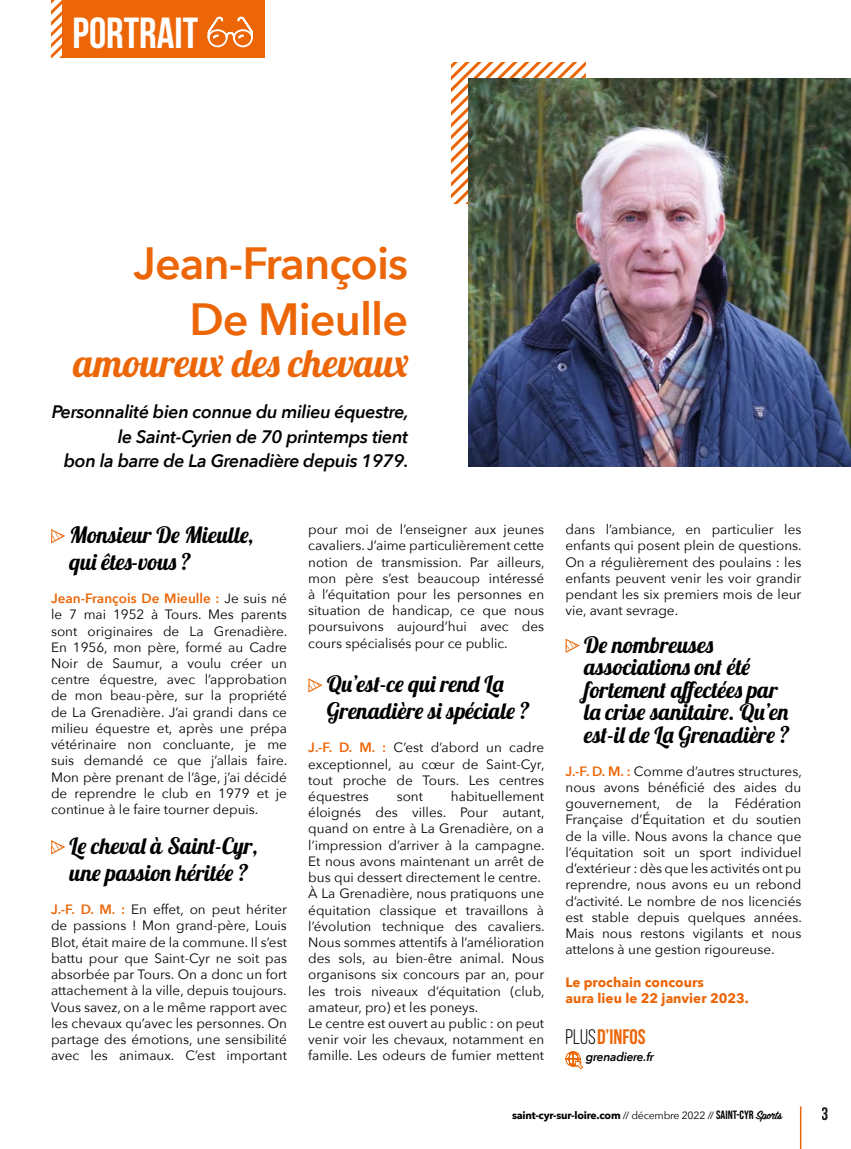
<style>
.page{position:relative;width:851px;height:1149px;background:#fff}
.page>*{position:absolute;margin:0;border:0;box-sizing:border-box;transform-origin:0 0}
.t1{font:600 45px/55.5px "Avenir Next";letter-spacing:-.02em;color:#ec6607;text-align:right}
.t2{font:700 43.5px "Bebas Neue";color:#fff}
.t3{font:39px "Lobster";color:#ec6607}
.t4{font:22.5px/22.5px "Lobster";color:#000}
.t5{font:700 21px "Bebas Neue";color:#ec6607}
.t6{font:italic 600 18px/24px "Avenir Next";letter-spacing:-.02em;color:#000;text-align:right}
.t7{font:700 18px "Bebas Neue";color:#000}
.t8{font:13.5px/16.2px "Avenir Next";color:#000;text-align:justify}
.t9{font:700 13.5px/16.2px "Avenir Next";color:#ec6607}
.t10{font:italic 600 12px "Avenir Next";letter-spacing:-.02em;color:#000}
.t11{font:700 10.5px "Avenir Next";letter-spacing:-.02em;color:#000}
.s1{font-weight:600;color:#ec6607}
.s2{font-weight:400;color:#000}
.s3{font-weight:400}
.s4{font-family:"Bebas Neue";font-weight:400;font-size:12px}
.s5{font-family:"Sign Painter House Script";font-weight:600;font-size:13.5px}
</style>
<div class="page">
<hr style="left:799px;top:1106px;width:2px;height:42px;background:#ec6607">
<div style="left:63px;top:0;width:202px;height:6px;background:#ec6607"></div>
<div style="left:63px;top:5px;width:202px;height:52px;background:#ec6607"></div>
<svg style="left:51px;top:0;width:12px;height:57px"></svg>
<svg style="left:207px;top:16px;width:46px;height:32px"></svg>
<svg style="left:451px;top:62px;width:135px;height:141px"></svg>
<img style="left:468px;top:79px;width:382px;height:387px">
<svg style="left:51px;top:529px;width:14px;height:14px"></svg>
<svg style="left:51px;top:840px;width:14px;height:14px"></svg>
<svg style="left:308px;top:678px;width:14px;height:14px"></svg>
<svg style="left:565px;top:638px;width:14px;height:14px"></svg>
<svg style="left:565px;top:1051px;width:18px;height:17px"></svg>
<h2 class="t2" style="left:72px;top:9px;width:127px">PORTRAIT</h2>
<h1 class="t1" style="left:133px;top:234px;width:276px">Jean-François<br>De Mieulle</h1>
<h3 class="t3" style="left:73px;top:337px;width:336px">amoureux des chevaux</h3>
<h3 class="t6" style="left:52px;top:399px;width:358px">Personnalité bien connue du milieu équestre, le Saint-Cyrien de 70 printemps tient<br>bon la barre de La Grenadière depuis 1979.</h3>
<h3 class="t4" style="left:70px;top:521px;width:185px;line-height:27px">Monsieur De Mieulle, qui êtes-vous ?</h3>
<p class="t8" style="left:51px;top:589px;width:238px"><span class="s1">Jean-François De Mieulle :</span> Je suis né le 7 mai 1952 à Tours. Mes parents sont originaires de La Grenadière.<br>En 1956, mon père, formé au Cadre Noir de Saumur, a voulu créer un centre équestre, avec l’approbation de mon beau-père, sur la propriété de La Grenadière. J’ai grandi dans ce milieu équestre et, après une prépa vétérinaire non concluante, je me suis demandé ce que j’allais faire.<br>Mon père prenant de l’âge, j’ai décidé de reprendre le club en 1979 et je continue à le faire tourner depuis.</p>
<h3 class="t4" style="left:70px;top:832px;width:189px;line-height:27px">Le cheval à Saint-Cyr, une passion héritée ?</h3>
<p class="t8" style="left:51px;top:900px;width:237px"><span class="s1">J.-F. D. M. :</span> En effet, on peut hériter de passions ! Mon grand-père, Louis Blot, était maire de la commune. Il s’est battu pour que Saint-Cyr ne soit pas absorbée par Tours. On a donc un fort attachement à la ville, depuis toujours.<br>Vous savez, on a le même rapport avec les chevaux qu’avec les personnes. On partage des émotions, une sensibilité avec les animaux. C’est important</p>
<p class="t8" style="left:308px;top:520px;width:238px">pour moi de l’enseigner aux jeunes cavaliers. J’aime particulièrement cette notion de transmission. Par ailleurs, mon père s’est beaucoup intéressé à l’équitation pour les personnes en situation de handicap, ce que nous poursuivons aujourd’hui avec des cours spécialisés pour ce public.</p>
<h3 class="t4" style="left:327px;top:670px;width:204px;line-height:27px">Qu’est-ce qui rend La<br>Grenadière si spéciale ?</h3>
<p class="t8" style="left:308px;top:738px;width:238px"><span class="s1">J.-F. D. M. :</span> C’est d’abord un cadre exceptionnel, au cœur de Saint-Cyr, tout proche de Tours. Les centres équestres</p>
<p class="t8" style="left:308px;top:787px;width:238px;text-align:left;text-indent:143px">habituellement éloignés des villes. Pour autant, quand on entre à La Grenadière, on a l’impression d’arriver à la campagne.<br>Et nous avons maintenant un arrêt de bus qui dessert directement le centre.<br>À La Grenadière, nous pratiquons une équitation classique et travaillons à l’évolution technique des cavaliers.<br>Nous sommes attentifs à l’amélioration des sols, au bien-être animal. Nous organisons six concours par an, pour les trois niveaux d’équitation (club, amateur, pro) et les poneys.<br>Le centre est ouvert au public : on peut venir voir les chevaux, notamment en famille. Les odeurs de fumier mettent</p>
<p class="t8" style="left:396px;top:787px;width:28px">sont</p>
<p class="t8" style="left:565px;top:520px;width:238px">dans l’ambiance, en particulier les enfants qui posent plein de questions.<br>On a régulièrement des poulains : les enfants peuvent venir les voir grandir pendant les six premiers mois de leur vie, avant sevrage.</p>
<h3 class="t4" style="left:584px;top:632px;width:207px">De nombreuses associations ont été fortement affectées par la crise sanitaire. Qu’en est-il de La Grenadière ?</h3>
<p class="t8" style="left:565px;top:762px;width:238px"><span class="s1">J.-F. D. M. :</span> Comme d’autres structures, nous avons bénéficié des aides du gouvernement, de la Fédération Française d’Équitation et du soutien de la ville. Nous avons la chance que l’équitation soit un sport individuel d’extérieur : dès que les activités ont pu reprendre, nous avons eu un rebond d’activité. Le nombre de nos licenciés est stable depuis quelques années.<br>Mais nous restons vigilants et nous attelons à une gestion rigoureuse.</p>
<p class="t9" style="left:565px;top:973px;width:185px">Le prochain concours<br>aura lieu le 22 janvier 2023.</p>
<h3 class="t5" style="left:565px;top:1025px;width:82px"><span class="s2">PLUS</span>D’INFOS</h3>
<p class="t10" style="left:585px;top:1045px;width:70px">grenadiere.fr</p>
<p class="t11" style="left:512px;top:1105px;width:271px">saint-cyr-sur-loire.com <span class="s3">// décembre 2022 //</span> <span class="s4">SAINT-CYR</span> <span class="s5">Sports</span></p>
<h3 class="t7" style="left:821px;top:1103px;width:9px">3</h3>
</div>
